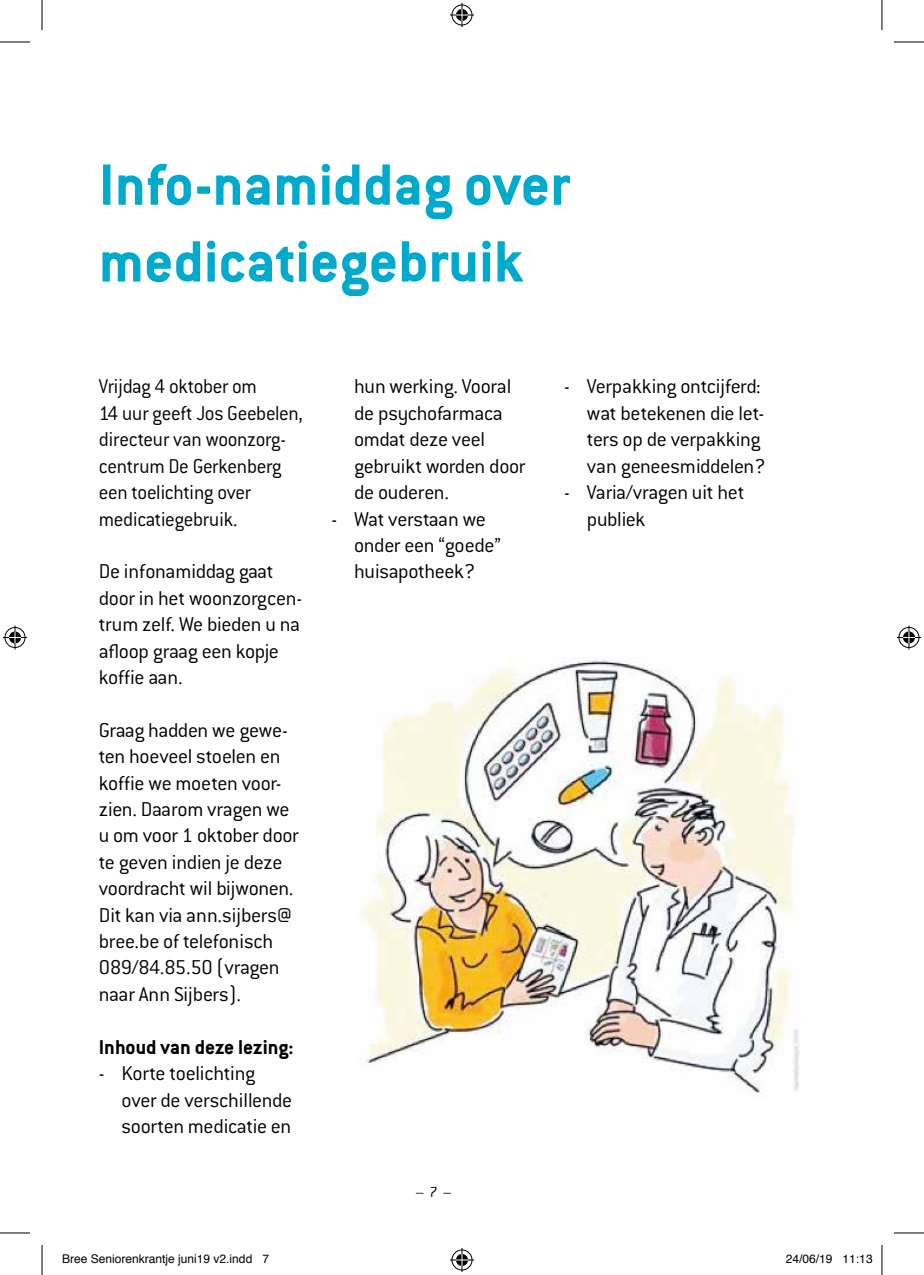
<style>
.page{position:relative;width:924px;height:1275px;background:#fff}
.page>*{position:absolute;margin:0;border:0;box-sizing:border-box;transform-origin:0 0}
.t1{font:700 64px/76.8px "Conduit ITC";color:#00aacd}
.t2{font:300 22px/26.4px "Conduit ITC";letter-spacing:-.015em;color:#000}
.t3{font:300 22px/26.4px "Conduit ITC";letter-spacing:-.015em;color:#000;scale:.96 1}
.t4{font:700 22px "Conduit ITC";color:#000}
.t5{font:300 16px "Conduit ITC";color:#000}
.t6{font:12px "Helvetica";color:#000}
</style>
<div class="page">
<img style="left:361px;top:657px;width:439px;height:436px">
<hr style="left:0;top:42px;width:30px;height:1px;background:#000">
<hr style="left:893px;top:42px;width:30px;height:1px;background:#000">
<hr style="left:0;top:1232px;width:30px;height:1px;background:#000">
<hr style="left:893px;top:1232px;width:30px;height:1px;background:#000">
<hr style="left:42px;top:0;width:1px;height:30px;background:#000">
<hr style="left:42px;top:1245px;width:1px;height:30px;background:#000">
<hr style="left:881px;top:0;width:1px;height:30px;background:#000">
<hr style="left:881px;top:1245px;width:1px;height:30px;background:#000">
<svg style="left:450px;top:3px;width:24px;height:24px"></svg>
<svg style="left:450px;top:1248px;width:24px;height:24px"></svg>
<svg style="left:3px;top:625px;width:24px;height:24px"></svg>
<svg style="left:897px;top:625px;width:23px;height:24px"></svg>
<h1 class="t1" style="left:99px;top:145px;width:472px">Info-namiddag over medicatiegebruik</h1>
<p class="t3" style="left:99px;top:373px;width:214px">Vrijdag 4 oktober om<br>14 uur geeft Jos Geebelen, directeur van woonzorg&shy;centrum De Gerkenberg een toelichting over medicatiegebruik.</p>
<p class="t2" style="left:99px;top:558px;width:205px">De infonamiddag gaat door in het woonzorgcen&shy;trum zelf. We bieden u na afloop graag een kopje koffie aan.</p>
<p class="t2" style="left:99px;top:717px;width:201px">Graag hadden we gewe&shy;ten hoeveel stoelen en koffie we moeten voor&shy;zien. Daarom vragen we u om voor 1 oktober door te geven indien je deze voordracht wil bijwonen.<br>Dit kan via ann.sijbers@ bree.be of telefonisch<br>089/84.85.50 (vragen naar Ann Sijbers).</p>
<p class="t4" style="left:99px;top:1034px;width:196px">Inhoud van deze lezing:</p>
<p class="t2" style="left:121px;top:1060px;width:172px;text-indent:-23px">- Korte toelichting over de verschillende soorten medicatie en</p>
<p class="t2" style="left:354px;top:373px;width:173px">hun werking. Vooral de psychofarmaca omdat deze veel gebruikt worden door de ouderen.</p>
<p class="t2" style="left:354px;top:505px;width:148px;text-indent:-23px">- Wat verstaan we onder een “goede” huisapotheek?</p>
<p class="t5" style="left:415px;top:1182px;width:37px">– 7 –</p>
<p class="t2" style="left:586px;top:373px;width:180px;text-indent:-23px">- Verpakking ontcijferd: wat betekenen die let&shy;ters op de verpakking van geneesmiddelen?</p>
<p class="t2" style="left:586px;top:479px;width:159px;text-indent:-23px">- Varia/vragen uit het publiek</p>
<p class="t6" style="left:62px;top:1249px;width:208px">Bree Seniorenkrantje juni19 v2.indd 7</p>
<p class="t6" style="left:785px;top:1249px;width:88px">24/06/19 11:13</p>
</div>
